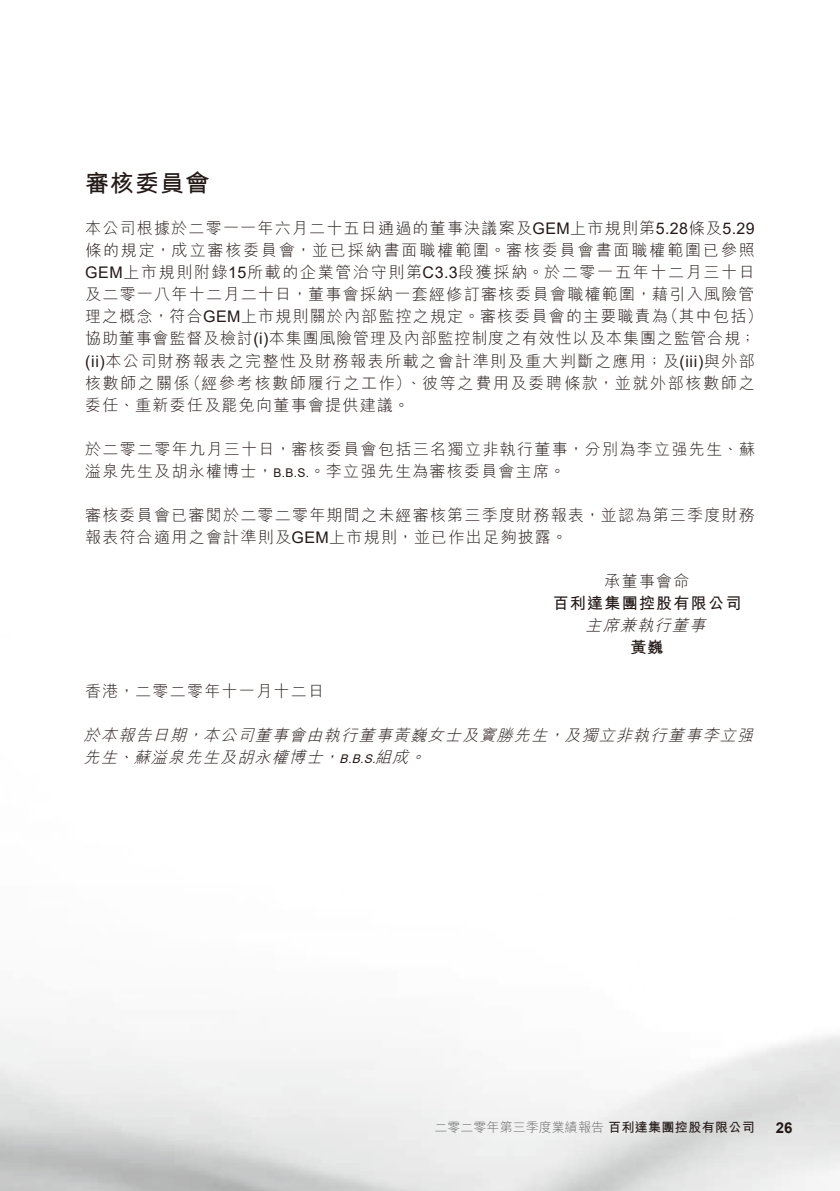
<style>
.page{position:relative;width:840px;height:1191px;background:#fff}
.page>*{position:absolute;margin:0;border:0;box-sizing:border-box;transform-origin:0 0}
._01_H1{font:700 24px "M Hei HK";letter-spacing:.045em;color:#231916}
._00_txt{font:300 16px/22px "M Hei HK";letter-spacing:.08em;color:#231916}
._00_txt-2{font:italic 300 16px/22px "M Hei HK";color:#231916}
._00_txt-3{font:700 16px "M Hei HK";letter-spacing:.08em;color:#231916}
.t1{font:700 15px "Arial";color:#231916}
.t2{font:300 13px "M Hei HK";letter-spacing:.005em;color:#666565}
.s1{font-family:"Arial";font-weight:400}
.s2{font-family:"Arial";font-weight:400;font-size:12px}
.s3{font-weight:700;color:#231916}
</style>
<div class="page">
<p class="_01_H1" style="left:85px;top:165px;width:126px">審核委員會</p>
<p class="_00_txt" style="left:85px;top:217px;width:678px">本公司根據於二零一一年六月二十五日通過的董事決議案及<span class="s1">GEM</span>上市規則第<span class="s1">5.28</span>條及<span class="s1">5.29</span>條的規定，成立審核委員會，並已採納書面職權範圍。審核委員會書面職權範圍已參照<span class="s1">GEM</span>上市規則附錄<span class="s1">15</span>所載的企業管治守則第<span class="s1">C3.3</span>段獲採納。於二零一五年十二月三十日及二零一八年十二月二十日，董事會採納一套經修訂審核委員會職權範圍，藉引入風險管理之概念，符合<span class="s1">GEM</span>上市規則關於內部監控之規定。審核委員會的主要職責為（其中包括）協助董事會監督及檢討<span class="s1">(i)</span>本集團風險管理及內部監控制度之有效性以及本集團之監管合規；<span class="s1">(ii)</span>本公司財務報表之完整性及財務報表所載之會計準則及重大判斷之應用；及<span class="s1">(iii)</span>與外部核數師之關係（經參考核數師履行之工作）、彼等之費用及委聘條款，並就外部核數師之委任、重新委任及罷免向董事會提供建議。</p>
<p class="_00_txt" style="left:85px;top:437px;width:671px">於二零二零年九月三十日，審核委員會包括三名獨立非執行董事，分別為李立强先生、蘇溢泉先生及胡永權博士，<span class="s2">B.B.S.</span>。李立强先生為審核委員會主席。</p>
<p class="_00_txt" style="left:85px;top:503px;width:671px">審核委員會已審閱於二零二零年期間之未經審核第三季度財務報表，並認為第三季度財務報表符合適用之會計準則及<span class="s1">GEM</span>上市規則，並已作出足夠披露。</p>
<p class="_00_txt" style="left:604px;top:569px;width:86px">承董事會命</p>
<p class="_00_txt-3" style="left:552px;top:591px;width:190px">百利達集團控股有限公司</p>
<p class="_00_txt-2" style="left:585px;top:613px;width:127px">主席兼執行董事</p>
<p class="_00_txt-3" style="left:630px;top:635px;width:35px">黃巍</p>
<p class="_00_txt" style="left:85px;top:679px;width:240px">香港，二零二零年十一月十二日</p>
<p class="_00_txt-2" style="left:83px;top:723px;width:676px">於本報告日期，本公司董事會由執行董事黃巍女士及竇勝先生，及獨立非執行董事李立强先生、蘇溢泉先生及胡永權博士，<span class="s2">B.B.S.</span>組成。</p>
<p class="t2" style="left:434px;top:1118px;width:322px">二零二零年第三季度業績報告<span class="s3">百利達集團控股有限公司</span></p>
<p class="t1" style="left:775px;top:1117px;width:18px">26</p>
</div>
